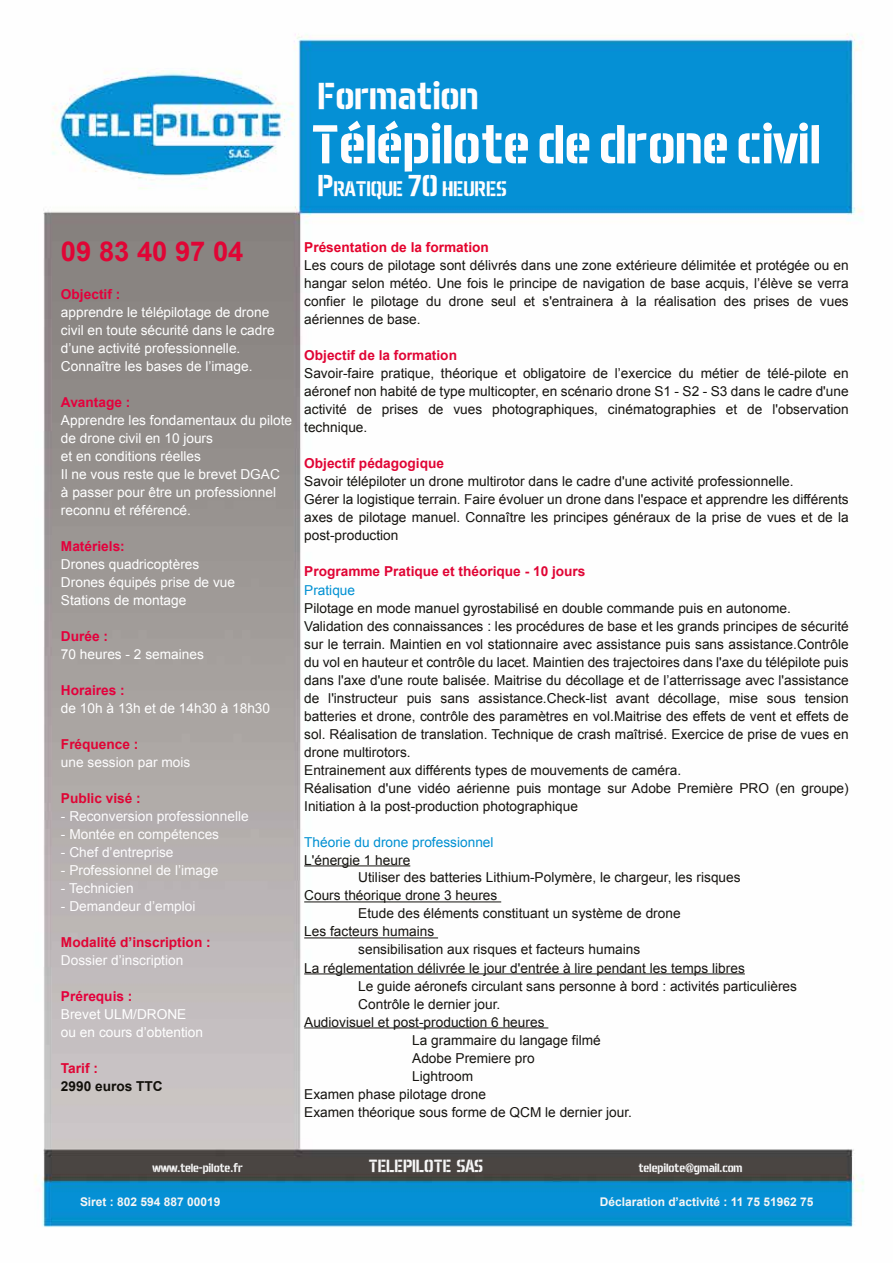
<style>
.page{position:relative;width:893px;height:1263px;background:#fff}
.page>*{position:absolute;margin:0;border:0;box-sizing:border-box;transform-origin:0 0}
.t1{font:700 54.9px "Aero Matics Stencil";color:#fefdfe}
.t2{font:700 38.1px "Aero Matics Stencil";color:#fefdfe}
.t3{font:700 27.3px "Arial";color:#e00535}
.t4{font:700 21.45px "Aero Matics Stencil";color:#fefdfe}
.t5{font:700 18px "Aero Matics Stencil";color:#f6f6f6}
.t6{font:13.65px/18px "Arial";color:#161410}
.t7{font:13.65px/18px "Arial";color:#fff}
.t8{font:13.65px/18px "Arial";color:#171511;text-align:justify}
.t9{font:13.65px "Arial";color:#fdfcfd}
.t10{font:700 13.65px "Arial";color:#e00535}
.t11{font:700 13.65px "Arial";color:#e4003c}
.t12{font:13.65px "Arial";color:#0090d2}
.t13{font:700 13.65px "Arial";color:#e4032d}
.t14{font:700 13.65px "Arial";color:#12100b}
.t15{font:700 12px "Arial";color:#f6f6f6}
.t16{font:700 12px "Aero Matics Stencil";color:#f6f6f6}
.s1{font-size:30.6px}
</style>
<div class="page">
<img style="left:34px;top:33px;width:830px;height:1195px">
<hr style="left:304px;top:865px;width:106px;height:1px;background:#161410">
<hr style="left:304px;top:901px;width:197px;height:1px;background:#161410">
<hr style="left:304px;top:937px;width:134px;height:1px;background:#161410">
<hr style="left:304px;top:973px;width:441px;height:1px;background:#161410">
<hr style="left:304px;top:1027px;width:244px;height:1px;background:#161410">
<h2 class="t2" style="left:317px;top:74px;width:162px">Formation</h2>
<h1 class="t1" style="left:311px;top:113px;width:511px">Télépilote de drone civil</h1>
<h3 class="t4" style="left:317px;top:177px;width:191px"><span class="s1">P</span>RATIQUE <span class="s1">70</span> HEURES</h3>
<h3 class="t3" style="left:61px;top:234px;width:184px">09 83 40 97 04</h3>
<p class="t11" style="left:61px;top:285px;width:61px">Objectif :</p>
<p class="t7" style="left:61px;top:303px;width:215px">apprendre le télépilotage de drone civil en toute sécurité dans le cadre d’une activité professionnelle.<br>Connaître les bases de l’image.</p>
<p class="t11" style="left:61px;top:393px;width:71px">Avantage :</p>
<p class="t7" style="left:61px;top:411px;width:233px">Apprendre les fondamentaux du pilote de drone civil en 10 jours<br>et en conditions réelles<br>Il ne vous reste que le brevet DGAC<br>à passer pour être un professionnel reconnu et référencé.</p>
<p class="t11" style="left:61px;top:537px;width:65px">Matériels:</p>
<p class="t7" style="left:61px;top:555px;width:176px">Drones quadricoptères<br>Drones équipés prise de vue<br>Stations de montage</p>
<p class="t11" style="left:61px;top:627px;width:49px">Durée :</p>
<p class="t7" style="left:61px;top:645px;width:144px">70 heures - 2 semaines</p>
<p class="t11" style="left:61px;top:681px;width:65px">Horaires :</p>
<p class="t7" style="left:61px;top:699px;width:211px">de 10h à 13h et de 14h30 à 18h30</p>
<p class="t10" style="left:61px;top:735px;width:79px">Fréquence :</p>
<p class="t9" style="left:61px;top:753px;width:131px">une session par mois</p>
<p class="t10" style="left:61px;top:789px;width:81px">Public visé :</p>
<p class="t9" style="left:61px;top:807px;width:189px">- Reconversion professionnelle</p>
<p class="t9" style="left:61px;top:825px;width:160px">- Montée en compétences</p>
<p class="t9" style="left:61px;top:843px;width:114px">- Chef d’entreprise</p>
<p class="t9" style="left:61px;top:861px;width:159px">- Professionnel de l’image</p>
<p class="t9" style="left:61px;top:879px;width:74px">- Technicien</p>
<p class="t9" style="left:61px;top:897px;width:136px">- Demandeur d’emploi</p>
<p class="t10" style="left:61px;top:933px;width:151px">Modalité d’inscription :</p>
<p class="t9" style="left:61px;top:951px;width:124px">Dossier d’inscription</p>
<p class="t11" style="left:61px;top:987px;width:73px">Prérequis :</p>
<p class="t7" style="left:61px;top:1005px;width:144px">Brevet ULM/DRONE ou en cours d’obtention</p>
<p class="t10" style="left:61px;top:1059px;width:38px">Tarif :</p>
<p class="t14" style="left:61px;top:1077px;width:103px">2990 euros TTC</p>
<p class="t13" style="left:304px;top:239px;width:186px">Présentation de la formation</p>
<p class="t8" style="left:304px;top:257px;width:546px">Les cours de pilotage sont délivrés dans une zone extérieure délimitée et protégée ou en hangar selon météo. Une fois le principe de navigation de base acquis, l’élève se verra confier le pilotage du drone seul et s'entrainera à la réalisation des prises de vues aériennes de base.</p>
<p class="t10" style="left:304px;top:347px;width:154px">Objectif de la formation</p>
<p class="t6" style="left:304px;top:365px;width:546px;text-align:justify">Savoir-faire pratique, théorique et obligatoire de l’exercice du métier de télé-pilote en aéronef non habité de type multicopter, en scénario drone S1 - S2 - S3 dans le cadre d'une activité de prises de vues photographiques, cinématographies et de l'observation technique.</p>
<p class="t10" style="left:304px;top:455px;width:141px">Objectif pédagogique</p>
<p class="t6" style="left:304px;top:473px;width:546px">Savoir télépiloter un drone multirotor dans le cadre d'une activité professionnelle.<br>Gérer la logistique terrain. Faire évoluer un drone dans l'espace et apprendre les différents axes de pilotage manuel. Connaître les principes généraux de la prise de vues et de la post-production</p>
<p class="t10" style="left:304px;top:563px;width:283px">Programme Pratique et théorique - 10 jours</p>
<p class="t12" style="left:304px;top:581px;width:52px">Pratique</p>
<p class="t6" style="left:304px;top:599px;width:546px">Pilotage en mode manuel gyrostabilisé en double commande puis en autonome.<br>Validation des connaissances : les procédures de base et les grands principes de sécurité sur le terrain. Maintien en vol stationnaire avec assistance puis sans assistance.Contrôle du vol en hauteur et contrôle du lacet. Maintien des trajectoires dans l'axe du télépilote puis dans l'axe d'une route balisée. Maitrise du décollage et de l’atterrissage avec l'assistance de l'instructeur puis sans assistance.Check-list avant décollage, mise sous tension batteries et drone, contrôle des paramètres en vol.Maitrise des effets de vent et effets de sol. Réalisation de translation. Technique de crash maîtrisé. Exercice de prise de vues en drone multirotors.<br>Entrainement aux différents types de mouvements de caméra.<br>Réalisation d'une vidéo aérienne puis montage sur Adobe Première PRO (en groupe)<br>Initiation à la post-production photographique</p>
<p class="t12" style="left:304px;top:833px;width:191px">Théorie du drone professionnel</p>
<p class="t6" style="left:304px;top:851px;width:108px">L'énergie 1 heure</p>
<p class="t6" style="left:358px;top:869px;width:384px">Utiliser des batteries Lithium-Polymère, le chargeur, les risques</p>
<p class="t6" style="left:304px;top:887px;width:195px">Cours théorique drone 3 heures</p>
<p class="t6" style="left:358px;top:905px;width:324px">Etude des éléments constituant un système de drone</p>
<p class="t6" style="left:304px;top:923px;width:132px">Les facteurs humains</p>
<p class="t6" style="left:358px;top:941px;width:284px">sensibilisation aux risques et facteurs humains</p>
<p class="t6" style="left:304px;top:959px;width:442px">La réglementation délivrée le jour d'entrée à lire pendant les temps libres</p>
<p class="t6" style="left:358px;top:977px;width:440px">Le guide aéronefs circulant sans personne à bord : activités particulières</p>
<p class="t6" style="left:358px;top:995px;width:144px">Contrôle le dernier jour.</p>
<p class="t6" style="left:304px;top:1013px;width:242px">Audiovisuel et post-production 6 heures</p>
<p class="t6" style="left:412px;top:1031px;width:190px">La grammaire du langage filmé</p>
<p class="t6" style="left:412px;top:1049px;width:124px">Adobe Premiere pro</p>
<p class="t6" style="left:412px;top:1067px;width:62px">Lightroom</p>
<p class="t6" style="left:304px;top:1085px;width:183px">Examen phase pilotage drone</p>
<p class="t6" style="left:304px;top:1103px;width:329px">Examen théorique sous forme de QCM le dernier jour.</p>
<p class="t16" style="left:153px;top:1161px;width:92px">www.tele-pilote.fr</p>
<h3 class="t5" style="left:369px;top:1156px;width:116px">TELEPILOTE SAS</h3>
<p class="t16" style="left:638px;top:1161px;width:105px">telepilote@gmail.com</p>
<p class="t15" style="left:80px;top:1194px;width:142px">Siret : 802 594 887 00019</p>
<p class="t15" style="left:600px;top:1194px;width:215px">Déclaration d’activité : 11 75 51962 75</p>
</div>
